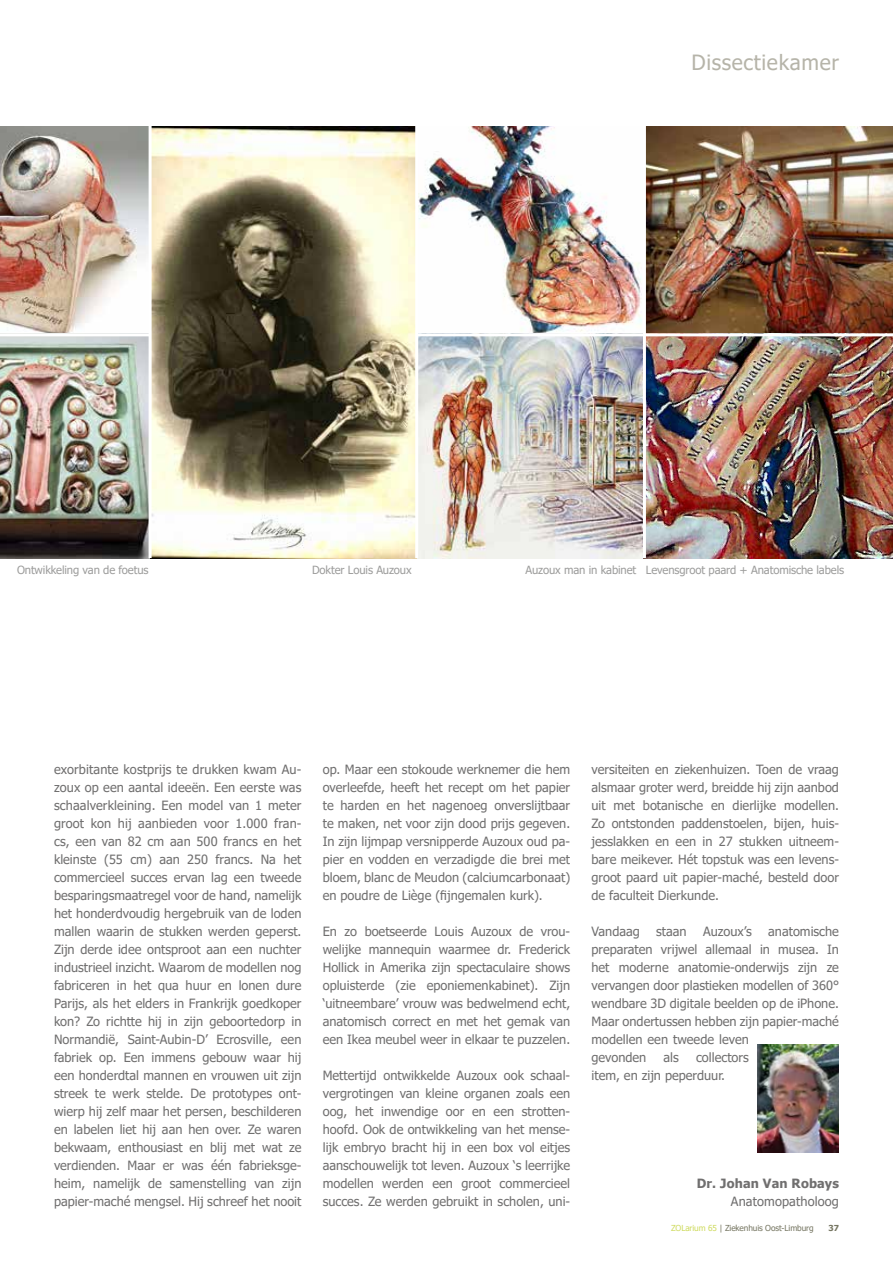
<style>
.page{position:relative;width:893px;height:1263px;background:#fff}
.page>*{position:absolute;margin:0;border:0;box-sizing:border-box;transform-origin:0 0}
.t1{font:21px "Tahoma";letter-spacing:.03em;color:#b6b4a9}
.t2{font:12.75px/18px "Tahoma";color:#706f6f;text-align:justify}
.t3{font:700 12.75px "Tahoma";letter-spacing:.01em;color:#706f6f}
.t4{font:11.25px "Tahoma";letter-spacing:-.01em;color:#9d9d9c}
.t5{font:8.25px "Tahoma";letter-spacing:-.01em;color:#767662}
.t6{font:700 8.25px "Tahoma";color:#767662}
.s1{color:#cfdb60}
</style>
<div class="page">
<img style="left:0;top:126px;width:893px;height:432px">
<img style="left:418px;top:126px;width:225px;height:207px">
<img style="left:646px;top:126px;width:247px;height:207px">
<hr style="left:149px;top:121px;width:3px;height:437px;background:#fff">
<img style="left:757px;top:1044px;width:82px;height:108px">
<hr style="left:415px;top:121px;width:3px;height:437px;background:#fff">
<hr style="left:0;top:333px;width:150px;height:3px;background:#fff">
<hr style="left:416px;top:333px;width:477px;height:3px;background:#fff">
<hr style="left:643px;top:121px;width:3px;height:437px;background:#fff">
<h1 class="t1" style="left:692px;top:49px;width:149px">Dissectiekamer</h1>
<p class="t4" style="left:17px;top:562px;width:133px">Ontwikkeling van de foetus</p>
<p class="t4" style="left:312px;top:562px;width:101px">Dokter Louis Auzoux</p>
<p class="t4" style="left:525px;top:562px;width:320px">Auzoux man in kabinet Levensgroot paard + Anatomische labels</p>
<p class="t2" style="left:54px;top:761px;width:249px">exorbitante kostprijs te drukken kwam Au&shy;zoux op een aantal ideeën. Een eerste was schaalverkleining. Een model van 1 meter groot kon hij aanbieden voor 1.000 fran&shy;cs, een van 82 cm aan 500 francs en het kleinste (55 cm) aan 250 francs. Na het commercieel succes ervan lag een tweede besparingsmaatregel voor de hand, namelijk het honderdvoudig hergebruik van de loden mallen waarin de stukken werden geperst.<br>Zijn derde idee ontsproot aan een nuchter industrieel inzicht. Waarom de modellen nog fabriceren in het qua huur en lonen dure Parijs, als het elders in Frankrijk goedkoper kon? Zo richtte hij in zijn geboortedorp in Normandië, Saint-Aubin-D’ Ecrosville, een fabriek op. Een immens gebouw waar hij een honderdtal mannen en vrouwen uit zijn streek te werk stelde. De prototypes ont&shy;wierp hij zelf maar het persen, beschilderen en labelen liet hij aan hen over. Ze waren bekwaam, enthousiast en blij met wat ze verdienden. Maar er was één fabrieksge&shy;heim, namelijk de samenstelling van zijn papier-maché mengsel. Hij schreef het nooit</p>
<p class="t2" style="left:323px;top:761px;width:249px">op. Maar een stokoude werknemer die hem overleefde, heeft het recept om het papier te harden en het nagenoeg onverslijtbaar te maken, net voor zijn dood prijs gegeven.<br>In zijn lijmpap versnipperde Auzoux oud pa&shy;pier en vodden en verzadigde die brei met bloem, blanc de Meudon (calciumcarbonaat) en poudre de Liège (fijngemalen kurk).</p>
<p class="t2" style="left:323px;top:923px;width:249px">En zo boetseerde Louis Auzoux de vrou&shy;welijke mannequin waarmee dr. Frederick Hollick in Amerika zijn spectaculaire shows opluisterde (zie eponiemenkabinet). Zijn ‘uitneembare’ vrouw was bedwelmend echt, anatomisch correct en met het gemak van een Ikea meubel weer in elkaar te puzzelen.</p>
<p class="t2" style="left:323px;top:1067px;width:249px">Mettertijd ontwikkelde Auzoux ook schaal&shy;vergrotingen van kleine organen zoals een oog, het inwendige oor en een strotten&shy;hoofd. Ook de ontwikkeling van het mense&shy;lijk embryo bracht hij in een box vol eitjes aanschouwelijk tot leven. Auzoux ‘s leerrijke modellen werden een groot commercieel succes. Ze werden gebruikt in scholen, uni-</p>
<p class="t2" style="left:591px;top:761px;width:249px">versiteiten en ziekenhuizen. Toen de vraag alsmaar groter werd, breidde hij zijn aanbod uit met botanische en dierlijke modellen.<br>Zo ontstonden paddenstoelen, bijen, huis&shy;jesslakken en een in 27 stukken uitneem&shy;bare meikever. Hét topstuk was een levens&shy;groot paard uit papier-maché, besteld door de faculteit Dierkunde.</p>
<p class="t2" style="left:591px;top:923px;width:50px">Vandaag</p>
<p class="t2" style="left:656px;top:923px;width:32px">staan</p>
<p class="t2" style="left:703px;top:923px;width:50px">Auzoux’s</p>
<p class="t2" style="left:591px;top:923px;width:249px;text-align:left;text-indent:177px">anatomische preparaten vrijwel allemaal in musea. In het moderne anatomie-onderwijs zijn ze vervangen door plastieken modellen of 360° wendbare 3D digitale beelden op de iPhone.<br>Maar ondertussen hebben zijn papier-maché modellen een tweede leven<br>gevonden</p>
<p class="t2" style="left:591px;top:1049px;width:159px;text-indent:105px">collectors item, en zijn peperduur.</p>
<p class="t2" style="left:664px;top:1049px;width:17px">als</p>
<p class="t3" style="left:697px;top:1175px;width:144px">Dr. Johan Van Robays</p>
<p class="t2" style="left:731px;top:1193px;width:110px">Anatomopatholoog</p>
<p class="t5" style="left:671px;top:1222px;width:144px"><span class="s1">ZOLarium 65</span> | Ziekenhuis Oost-Limburg</p>
<p class="t6" style="left:828px;top:1222px;width:12px">37</p>
</div>
